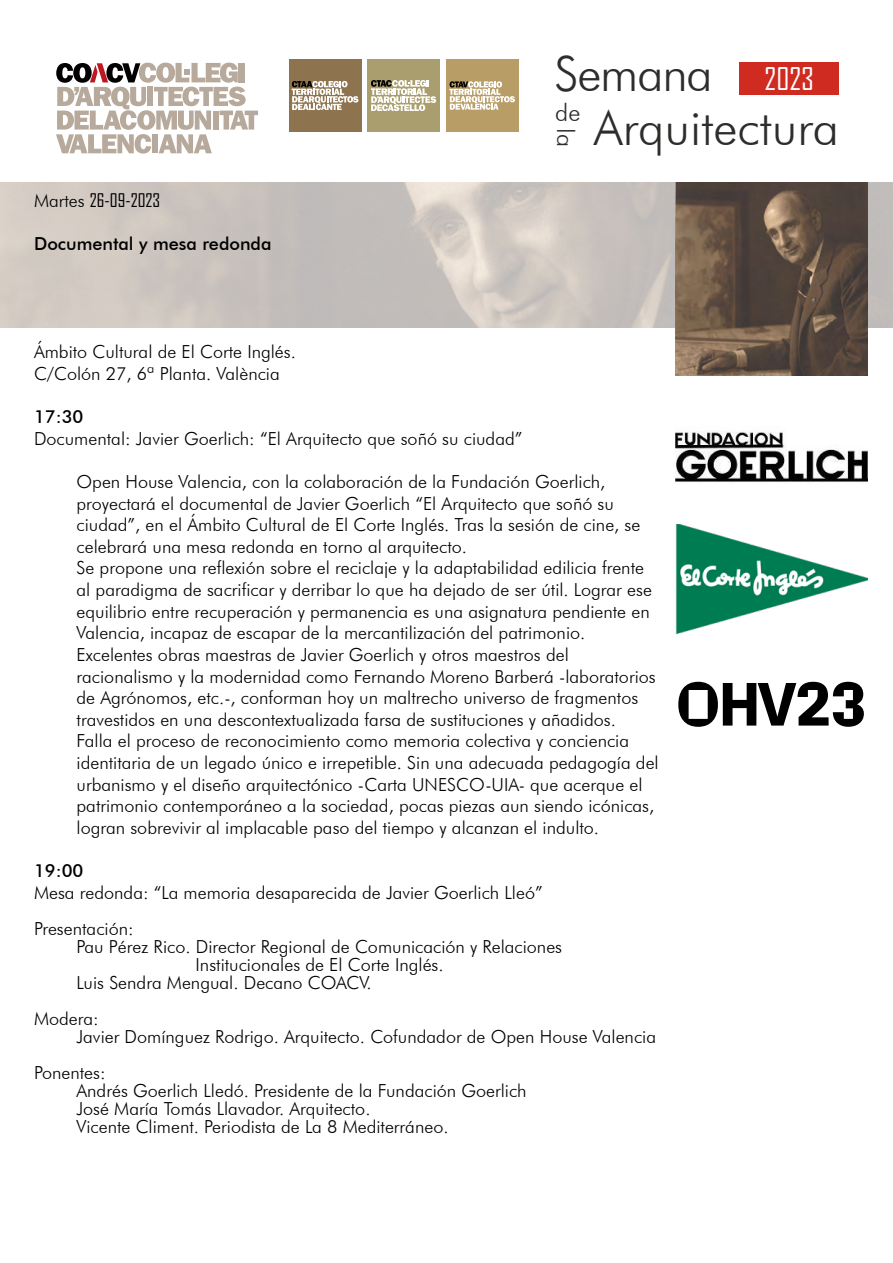
<style>
.page{position:relative;width:893px;height:1263px;background:#fff}
.page>*{position:absolute;margin:0;border:0;box-sizing:border-box;transform-origin:0 0}
.t1{font:60.9px "Yoko";color:#000}
.t2{font:300 48.6px "Futura BT";color:#2d2d2c}
.t3{font:300 24.3px "Futura BT";color:#2d2d2c}
.t4{font:300 18px/21.6px "Futura BT";color:#000}
.t5{font:500 18px "Futura BT";color:#000}
.t6{font:18px "Agency FB";color:#000}
.s1{font-family:"Agency FB";font-weight:400;font-size:30px;color:#fff}
.s2{font-family:"Futura BT";font-weight:300}
</style>
<div class="page">
<div style="left:739px;top:62px;width:100px;height:33px;background:#d02b21"></div>
<div style="left:289px;top:59px;width:73px;height:73px;background:#8e734f"></div>
<svg style="left:292px;top:81px;width:66px;height:29px"></svg>
<div style="left:367px;top:59px;width:73px;height:73px;background:#aa9d6e"></div>
<svg style="left:371px;top:80px;width:65px;height:31px"></svg>
<div style="left:446px;top:59px;width:73px;height:73px;background:#b99d66"></div>
<svg style="left:449px;top:81px;width:66px;height:29px"></svg>
<svg style="left:56px;top:63px;width:202px;height:91px"></svg>
<img style="left:0;top:183px;width:893px;height:144px">
<img style="left:675px;top:183px;width:192px;height:192px">
<img style="left:675px;top:431px;width:192px;height:53px">
<img style="left:675px;top:524px;width:192px;height:111px">
<h2 class="t2" style="left:554px;top:44px;width:261px">Semana <span class="s1">2023</span></h2>
<p class="t6" style="left:34px;top:190px;width:128px"><span class="s2">Martes</span> 26-09-2023</p>
<p class="t5" style="left:34px;top:233px;width:239px">Documental y mesa redonda</p>
<h3 class="t3" style="left:555px;top:97px;width:27px">de</h3>
<h3 class="t3" style="left:580px;top:128px;width:20px;rotate:90deg">la</h3>
<h2 class="t2" style="left:594px;top:98px;width:247px">Arquitectura</h2>
<p class="t4" style="left:34px;top:341px;width:263px">Ámbito Cultural de El Corte Inglés.<br>C/Colón 27, 6ª Planta. València</p>
<p class="t5" style="left:34px;top:406px;width:51px">17:30</p>
<p class="t4" style="left:34px;top:427px;width:490px">Documental: Javier Goerlich: “El Arquitecto que soñó su ciudad”</p>
<p class="t4" style="left:77px;top:471px;width:584px">Open House Valencia, con la colaboración de la Fundación Goerlich, proyectará el documental de Javier Goerlich “El Arquitecto que soñó su ciudad”, en el Ámbito Cultural de El Corte Inglés. Tras la sesión de cine, se celebrará una mesa redonda en torno al arquitecto.<br>Se propone una reflexión sobre el reciclaje y la adaptabilidad edilicia frente al paradigma de sacrificar y derribar lo que ha dejado de ser útil. Lograr ese equilibrio entre recuperación y permanencia es una asignatura pendiente en Valencia, incapaz de escapar de la mercantilización del patrimonio.<br>Excelentes obras maestras de Javier Goerlich y otros maestros del racionalismo y la modernidad como Fernando Moreno Barberá -laboratorios de Agrónomos, etc.-, conforman hoy un maltrecho universo de fragmentos travestidos en una descontextualizada farsa de sustituciones y añadidos.<br>Falla el proceso de reconocimiento como memoria colectiva y conciencia identitaria de un legado único e irrepetible. Sin una adecuada pedagogía del urbanismo y el diseño arquitectónico -Carta UNESCO-UIA- que acerque el patrimonio contemporáneo a la sociedad, pocas piezas aun siendo icónicas, logran sobrevivir al implacable paso del tiempo y alcanzan el indulto.</p>
<p class="t5" style="left:34px;top:859px;width:51px">19:00</p>
<p class="t4" style="left:34px;top:874px;width:510px;line-height:36px">Mesa redonda: “La memoria desaparecida de Javier Goerlich Lleó”<br>Presentación:</p>
<p class="t4" style="left:77px;top:935px;width:487px">Pau Pérez Rico. Director Regional de Comunicación y Relaciones</p>
<p class="t4" style="left:196px;top:953px;width:250px">Institucionales de El Corte Inglés.</p>
<p class="t4" style="left:77px;top:971px;width:297px">Luis Sendra Mengual. Decano COACV.</p>
<p class="t4" style="left:77px;top:1009px;width:581px;line-height:18px;text-indent:-43px">Modera:<br>Javier Domínguez Rodrigo. Arquitecto. Cofundador de Open House Valencia</p>
<p class="t4" style="left:77px;top:1063px;width:452px;line-height:18px;text-indent:-43px">Ponentes:<br>Andrés Goerlich Lledó. Presidente de la Fundación Goerlich José María Tomás Llavador. Arquitecto.<br>Vicente Climent. Periodista de La 8 Mediterráneo.</p>
<h1 class="t1" style="left:676px;top:667px;width:193px">OHV23</h1>
</div>
